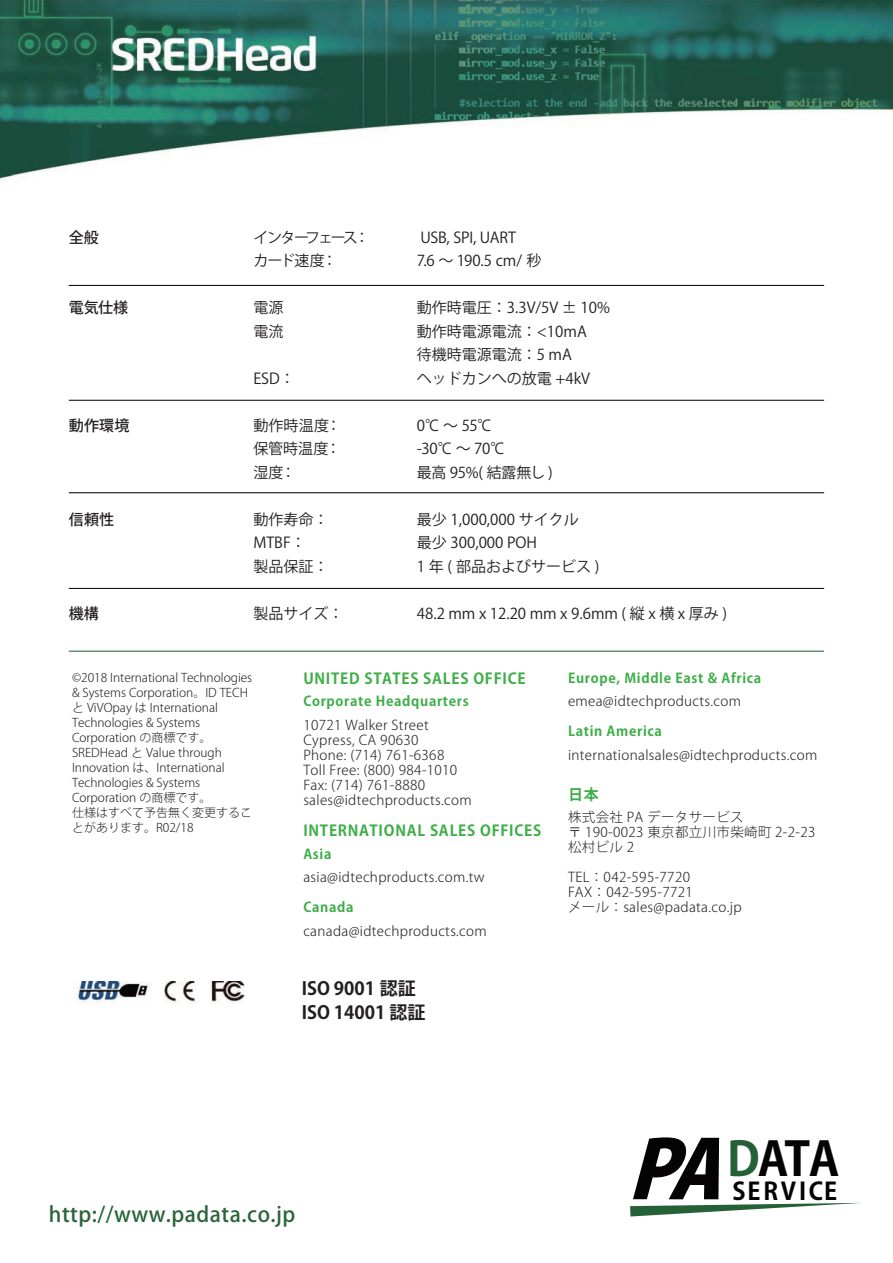
<style>
.page{position:relative;width:893px;height:1263px;background:#fff}
.page>*{position:absolute;margin:0;border:0;box-sizing:border-box;transform-origin:0 0}
.t1{font:700 46.5px "Koz Go Pro";color:#050303}
.t2{font:700 24px "Koz Go Pro";letter-spacing:.1em;color:#050303}
.t3{font:500 21px "Koz Go Pro";letter-spacing:.025em;color:#2a6539}
.t4{font:700 18px/24px "Koz Go Pro";color:#231f20}
.t5{font:15px/23.5px "Koz Go Pro";color:#231f20}
.t6{font:700 15px "Koz Go Pro";letter-spacing:.05em;color:#40ae49}
.t7{font:500 15px "Koz Go Pro";letter-spacing:.005em;color:#231f20}
.t8{font:15px "Koz Go Pro";letter-spacing:-.14em;color:#231f20}
.t9{font:300 13.5px/15px "Koz Go Pro";letter-spacing:.025em;color:#231f20}
.t10{font:700 13.5px "Koz Go Pro";letter-spacing:.05em;color:#40ae49}
.t11{font:300 12px/15px "Koz Go Pro";color:#231f20}
.s1{color:#266037}
</style>
<div class="page">
<svg style="left:630px;top:1137px;width:231px;height:79px"></svg>
<img style="left:0;top:0;width:893px;height:286px">
<hr style="left:69px;top:400px;width:755px;height:1px;background:#0a0b22">
<hr style="left:69px;top:492px;width:755px;height:1px;background:#0a0b22">
<hr style="left:69px;top:285px;width:755px;height:1px;background:#0a0b22">
<hr style="left:69px;top:588px;width:755px;height:1px;background:#0a0b22">
<hr style="left:69px;top:651px;width:755px;height:1px;background:#2a6539">
<img style="left:77px;top:981px;width:168px;height:23px">
<p class="t7" style="left:69px;top:228px;width:32px">全般</p>
<p class="t8" style="left:253px;top:228px;width:106px">インターフェース</p>
<p class="t5" style="left:354px;top:226px;width:16px">：</p>
<p class="t5" style="left:420px;top:226px;width:97px">USB, SPI, UART</p>
<p class="t5" style="left:253px;top:249px;width:73px">カード速度</p>
<p class="t5" style="left:322px;top:249px;width:16px">：</p>
<p class="t5" style="left:417px;top:249px;width:126px">7.6 ～ 190.5 cm/ 秒</p>
<p class="t7" style="left:69px;top:298px;width:61px">電気仕様</p>
<p class="t5" style="left:253px;top:296px;width:31px">電源</p>
<p class="t5" style="left:417px;top:296px;width:194px">動作時電圧：3.3V/5 ±V 10%</p>
<p class="t5" style="left:253px;top:320px;width:31px">電流</p>
<p class="t5" style="left:417px;top:320px;width:172px">動作時電源電流：&lt;10mA</p>
<p class="t5" style="left:253px;top:367px;width:43px">ESD：</p>
<p class="t5" style="left:417px;top:343px;width:175px">待機時電源電流：5 mAヘッドカンへの放電 +4kV</p>
<p class="t7" style="left:69px;top:416px;width:62px">動作環境</p>
<p class="t5" style="left:253px;top:414px;width:77px">動作時温度</p>
<p class="t5" style="left:326px;top:414px;width:16px">：</p>
<p class="t5" style="left:417px;top:414px;width:77px">° C0 ~ 55°C</p>
<p class="t5" style="left:253px;top:437px;width:77px">保管時温度</p>
<p class="t5" style="left:326px;top:437px;width:16px">：</p>
<p class="t5" style="left:417px;top:437px;width:90px">-30°C ~ 70°C</p>
<p class="t5" style="left:253px;top:461px;width:32px">湿度</p>
<p class="t5" style="left:281px;top:461px;width:16px">：</p>
<p class="t5" style="left:417px;top:461px;width:137px">最高 95%( 結露無し (</p>
<p class="t7" style="left:69px;top:510px;width:47px">信頼性</p>
<p class="t5" style="left:253px;top:508px;width:76px">動作寿命：</p>
<p class="t5" style="left:417px;top:508px;width:163px">最少 1,000,000 サイクル</p>
<p class="t5" style="left:253px;top:531px;width:54px">MTBF：</p>
<p class="t5" style="left:417px;top:531px;width:122px">最少 300,000 POH</p>
<p class="t5" style="left:253px;top:555px;width:76px">製品保証：</p>
<p class="t5" style="left:417px;top:555px;width:184px">1 年 ( 部品およびサービス (</p>
<p class="t7" style="left:69px;top:604px;width:32px">機構</p>
<p class="t5" style="left:253px;top:602px;width:91px">製品サイズ：</p>
<p class="t5" style="left:417px;top:602px;width:312px">48.2 mm x 12.20 mm x 9.6mm ( 縦 横x x 厚み (</p>
<p class="t11" style="left:72px;top:670px;width:182px">©2018 International Technologies &amp; Systems Corporation。ID TECHと ViVOpay は International<br>Technologies &amp; Systems<br>Corporation の商標です。<br>SREDHead と Value through<br>Innovation は、International<br>Technologies &amp; Systems<br>Corporation の商標です。<br>仕様はすべて予告無く変更することがあります。R02/18</p>
<p class="t6" style="left:303px;top:669px;width:224px">UNITED STATES SALES OFFICE</p>
<p class="t10" style="left:303px;top:693px;width:167px">Corporate Headquarters</p>
<p class="t9" style="left:303px;top:718px;width:170px">10721 Walker Street<br>Cypress, CA 90630<br>Phone ): 714( 761-6368<br>Toll Free ): 800( 984-1010<br>Fax ): 714( 761-8880 sales@idtechproducts.com</p>
<p class="t6" style="left:303px;top:821px;width:240px">INTERNATIONAL SALES OFFICES</p>
<p class="t10" style="left:303px;top:845px;width:30px">Asia</p>
<p class="t9" style="left:303px;top:870px;width:183px">asia@idtechproducts.com t w.</p>
<p class="t10" style="left:303px;top:898px;width:52px">Canada</p>
<p class="t9" style="left:303px;top:923px;width:185px">canada@idtechproducts.com</p>
<h3 class="t4" style="left:302px;top:978px;width:125px">ISO 9001 認証<br>ISO 14001 認証</h3>
<p class="t10" style="left:568px;top:669px;width:195px">Europe, Middle East &amp; Africa</p>
<p class="t9" style="left:568px;top:694px;width:175px">emea@idtechproducts.com</p>
<p class="t10" style="left:568px;top:723px;width:95px">Latin America</p>
<p class="t9" style="left:568px;top:748px;width:251px">internationalsales@idtechproducts.com</p>
<p class="t6" style="left:568px;top:785px;width:32px">日本</p>
<p class="t9" style="left:568px;top:810px;width:249px">株式会社 PA データサービス<br>〒 190-0023 東京都立川市柴崎町 2-2-23松村ビル 2</p>
<p class="t9" style="left:568px;top:870px;width:175px">TEL：042-595-7720<br>FAX：042-595-7721<br>メール：sales@padata.co j p.</p>
<h3 class="t3" style="left:49px;top:1201px;width:248px">http://www.padata.co j p.</h3>
<h1 class="t1" style="left:727px;top:1129px;width:114px"><span class="s1">D</span>ATA</h1>
<h2 class="t2" style="left:733px;top:1175px;width:106px">SERVICE</h2>
</div>
